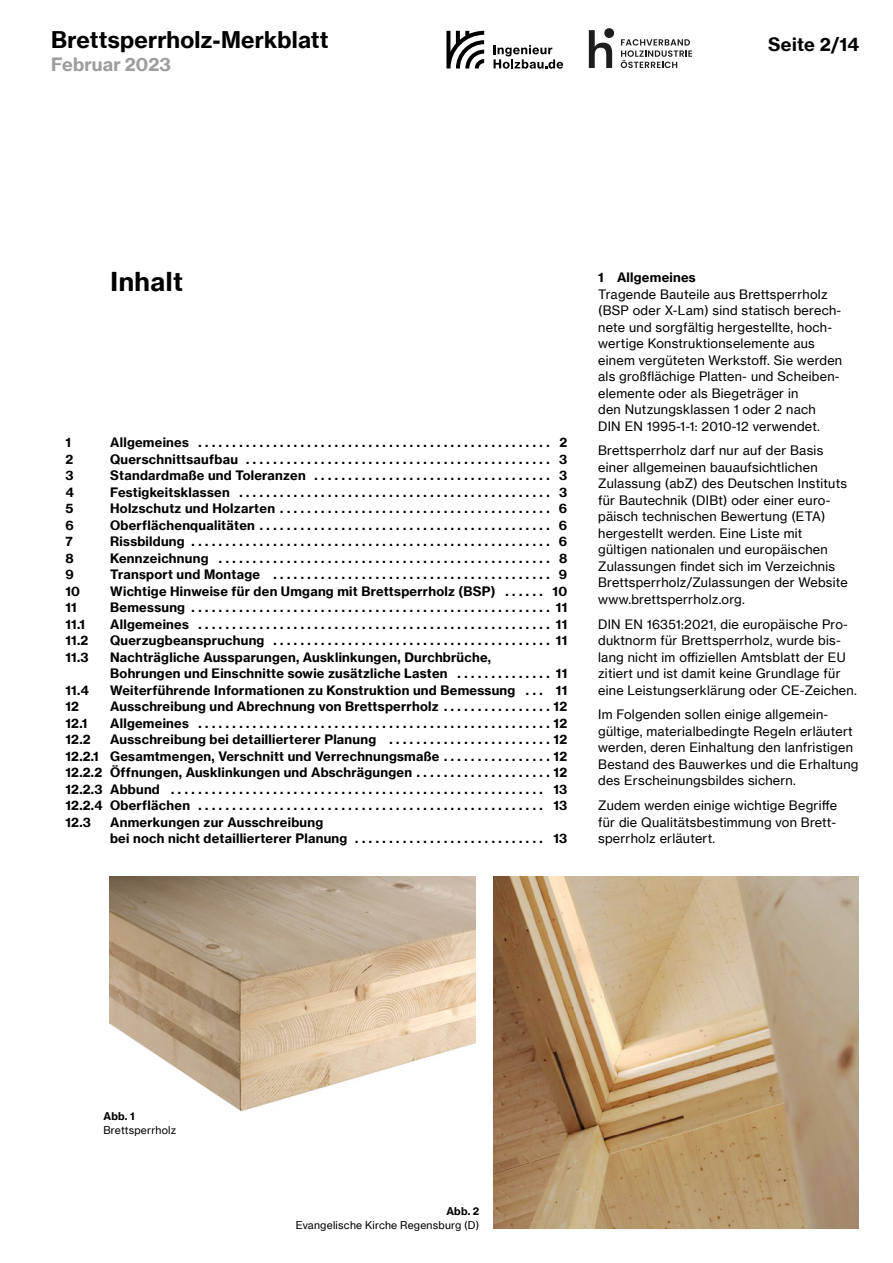
<style>
.page{position:relative;width:893px;height:1263px;background:#fff}
.page>*{position:absolute;margin:0;border:0;box-sizing:border-box;transform-origin:0 0}
.IHB_2019_Fließ_8_5_1{font:25.5px "N Haas Grotesk TX Pro 75 Bd";letter-spacing:.02em;color:#000}
.t1{font:22.5px "N Haas Grotesk TX Pro 75 Bd";letter-spacing:.01em;color:#000}
.t2{font:18px "N Haas Grotesk TX Pro 75 Bd";letter-spacing:.005em;color:#9c9d9d}
.t3{font:18px "N Haas Grotesk TX Pro 75 Bd";letter-spacing:.01em;color:#000}
.IHB_2019_Fließ_8_5_1-2{font:12.75px "N Haas Grotesk TX Pro 75 Bd";letter-spacing:.02em;color:#000}
.IHB_2019_Fließ_8_5_1-3{font:12.75px/16.5px "N Haas Grotesk TX Pro 55 Rg";letter-spacing:.02em;color:#000}
.IHB_2019_Bilduntersc{font:10.5px "N Haas Grotesk TX Pro 55 Rg";letter-spacing:.02em;color:#000}
.IHB_2019_Bilduntersc-2{font:10.5px "N Haas Grotesk TX Pro 75 Bd";letter-spacing:.02em;color:#000}
</style>
<div class="page">
<svg style="left:446px;top:31px;width:38px;height:37px"></svg>
<svg style="left:494px;top:45px;width:69px;height:24px"></svg>
<svg style="left:589px;top:30px;width:23px;height:38px"></svg>
<div style="left:604px;top:28px;width:10px;height:10px;background:#1d1d1d;border-radius:50%"></div>
<svg style="left:621px;top:39px;width:71px;height:29px"></svg>
<img style="left:110px;top:876px;width:365px;height:236px">
<img style="left:493px;top:876px;width:366px;height:353px">
<h2 class="t1" style="left:51px;top:26px;width:279px">Brettsperrholz-Merkblatt</h2>
<h3 class="t2" style="left:51px;top:53px;width:121px">Februar 2023</h3>
<h3 class="t3" style="left:768px;top:33px;width:92px">Seite 2/14</h3>
<p class="IHB_2019_Fließ_8_5_1" style="left:111px;top:266px;width:74px">Inhalt</p>
<p class="IHB_2019_Fließ_8_5_1-2" style="left:65px;top:434px;width:7px">1</p>
<p class="IHB_2019_Fließ_8_5_1-2" style="left:110px;top:434px;width:459px">Allgemeines . . . . . . . . . . . . . . . . . . . . . . . . . . . . . . . . . . . . . . . . . . . . . . . . . . . . 2</p>
<p class="IHB_2019_Fließ_8_5_1-2" style="left:65px;top:451px;width:9px">2</p>
<p class="IHB_2019_Fließ_8_5_1-2" style="left:110px;top:451px;width:459px">Querschnittsaufbau . . . . . . . . . . . . . . . . . . . . . . . . . . . . . . . . . . . . . . . . . . . . . 3</p>
<p class="IHB_2019_Fließ_8_5_1-2" style="left:65px;top:467px;width:10px">3</p>
<p class="IHB_2019_Fließ_8_5_1-2" style="left:110px;top:467px;width:459px">Standardmaße und Toleranzen . . . . . . . . . . . . . . . . . . . . . . . . . . . . . . . . . . . 3</p>
<p class="IHB_2019_Fließ_8_5_1-2" style="left:65px;top:484px;width:10px">4</p>
<p class="IHB_2019_Fließ_8_5_1-2" style="left:110px;top:484px;width:459px">Festigkeitsklassen . . . . . . . . . . . . . . . . . . . . . . . . . . . . . . . . . . . . . . . . . . . . . . 3</p>
<p class="IHB_2019_Fließ_8_5_1-2" style="left:65px;top:500px;width:10px">5</p>
<p class="IHB_2019_Fließ_8_5_1-2" style="left:110px;top:500px;width:459px">Holzschutz und Holzarten . . . . . . . . . . . . . . . . . . . . . . . . . . . . . . . . . . . . . . . . 6</p>
<p class="IHB_2019_Fließ_8_5_1-2" style="left:65px;top:517px;width:10px">6</p>
<p class="IHB_2019_Fließ_8_5_1-2" style="left:110px;top:517px;width:459px">Oberflächenqualitäten . . . . . . . . . . . . . . . . . . . . . . . . . . . . . . . . . . . . . . . . . . . 6</p>
<p class="IHB_2019_Fließ_8_5_1-2" style="left:65px;top:533px;width:9px">7</p>
<p class="IHB_2019_Fließ_8_5_1-2" style="left:110px;top:533px;width:459px">Rissbildung . . . . . . . . . . . . . . . . . . . . . . . . . . . . . . . . . . . . . . . . . . . . . . . . . . . . . 6</p>
<p class="IHB_2019_Fließ_8_5_1-2" style="left:65px;top:550px;width:10px">8</p>
<p class="IHB_2019_Fließ_8_5_1-2" style="left:110px;top:550px;width:459px">Kennzeichnung . . . . . . . . . . . . . . . . . . . . . . . . . . . . . . . . . . . . . . . . . . . . . . . . . 8</p>
<p class="IHB_2019_Fließ_8_5_1-2" style="left:65px;top:566px;width:10px">9</p>
<p class="IHB_2019_Fließ_8_5_1-2" style="left:110px;top:566px;width:459px">Transport und Montage . . . . . . . . . . . . . . . . . . . . . . . . . . . . . . . . . . . . . . . . . 9</p>
<p class="IHB_2019_Fließ_8_5_1-2" style="left:65px;top:583px;width:16px">10</p>
<p class="IHB_2019_Fließ_8_5_1-2" style="left:110px;top:583px;width:459px">Wichtige Hinweise für den Umgang mit Brettsperrholz (BSP) . . . . . . 10</p>
<p class="IHB_2019_Fließ_8_5_1-2" style="left:65px;top:599px;width:13px">11</p>
<p class="IHB_2019_Fließ_8_5_1-2" style="left:110px;top:599px;width:459px">Bemessung . . . . . . . . . . . . . . . . . . . . . . . . . . . . . . . . . . . . . . . . . . . . . . . . . . . . 11</p>
<p class="IHB_2019_Fließ_8_5_1-2" style="left:65px;top:616px;width:21px">11.1</p>
<p class="IHB_2019_Fließ_8_5_1-2" style="left:110px;top:616px;width:459px">Allgemeines . . . . . . . . . . . . . . . . . . . . . . . . . . . . . . . . . . . . . . . . . . . . . . . . . . . 11</p>
<p class="IHB_2019_Fließ_8_5_1-2" style="left:65px;top:632px;width:24px">11.2</p>
<p class="IHB_2019_Fließ_8_5_1-2" style="left:110px;top:632px;width:459px">Querzugbeanspruchung . . . . . . . . . . . . . . . . . . . . . . . . . . . . . . . . . . . . . . . . 11</p>
<p class="IHB_2019_Fließ_8_5_1-2" style="left:65px;top:649px;width:25px">11.3</p>
<p class="IHB_2019_Fließ_8_5_1-2" style="left:110px;top:649px;width:382px">Nachträgliche Aussparungen, Ausklinkungen, Durchbrüche,</p>
<p class="IHB_2019_Fließ_8_5_1-2" style="left:110px;top:665px;width:459px">Bohrungen und Einschnitte sowie zusätzliche Lasten . . . . . . . . . . . . . 11</p>
<p class="IHB_2019_Fließ_8_5_1-2" style="left:65px;top:682px;width:25px">11.4</p>
<p class="IHB_2019_Fließ_8_5_1-2" style="left:110px;top:682px;width:459px">Weiterführende Informationen zu Konstruktion und Bemessung . . . 11</p>
<p class="IHB_2019_Fließ_8_5_1-2" style="left:65px;top:698px;width:15px">12</p>
<p class="IHB_2019_Fließ_8_5_1-2" style="left:110px;top:698px;width:459px">Ausschreibung und Abrechnung von Brettsperrholz . . . . . . . . . . . . . . . 12</p>
<p class="IHB_2019_Fließ_8_5_1-2" style="left:65px;top:715px;width:23px">12.1</p>
<p class="IHB_2019_Fließ_8_5_1-2" style="left:110px;top:715px;width:459px">Allgemeines . . . . . . . . . . . . . . . . . . . . . . . . . . . . . . . . . . . . . . . . . . . . . . . . . . . 12</p>
<p class="IHB_2019_Fließ_8_5_1-2" style="left:65px;top:731px;width:27px">12.2</p>
<p class="IHB_2019_Fließ_8_5_1-2" style="left:110px;top:731px;width:459px">Ausschreibung bei detaillierterer Planung . . . . . . . . . . . . . . . . . . . . . . . 12</p>
<p class="IHB_2019_Fließ_8_5_1-2" style="left:65px;top:748px;width:503px">12.2.1 Gesamtmengen, Verschnitt und Verrechnungsmaße . . . . . . . . . . . . . . . 12</p>
<p class="IHB_2019_Fließ_8_5_1-2" style="left:65px;top:764px;width:503px">12.2.2 Öffnungen, Ausklinkungen und Abschrägungen . . . . . . . . . . . . . . . . . . . 12</p>
<p class="IHB_2019_Fließ_8_5_1-2" style="left:65px;top:781px;width:503px">12.2.3 Abbund . . . . . . . . . . . . . . . . . . . . . . . . . . . . . . . . . . . . . . . . . . . . . . . . . . . . . . . 13</p>
<p class="IHB_2019_Fließ_8_5_1-2" style="left:65px;top:797px;width:503px">12.2.4 Oberflächen . . . . . . . . . . . . . . . . . . . . . . . . . . . . . . . . . . . . . . . . . . . . . . . . . . . 13</p>
<p class="IHB_2019_Fließ_8_5_1-2" style="left:65px;top:814px;width:27px">12.3</p>
<p class="IHB_2019_Fließ_8_5_1-2" style="left:110px;top:814px;width:215px">Anmerkungen zur Ausschreibung</p>
<p class="IHB_2019_Fließ_8_5_1-2" style="left:110px;top:830px;width:459px">bei noch nicht detaillierterer Planung . . . . . . . . . . . . . . . . . . . . . . . . . . . . 13</p>
<p class="IHB_2019_Fließ_8_5_1-2" style="left:598px;top:269px;width:99px">1 Allgemeines</p>
<p class="IHB_2019_Fließ_8_5_1-3" style="left:598px;top:286px;width:246px">Tragende Bauteile aus Brettsperrholz (BSP oder X-Lam) sind statisch berech&shy;nete und sorgfältig hergestellte, hoch&shy;wertige Konstruktionselemente aus einem vergüteten Werkstoff. Sie werden als großflächige Platten- und Scheiben&shy;elemente oder als Biegeträger in<br>den Nutzungsklassen 1 oder 2 nach<br>DIN EN 1995-1-1: 2010-12 verwendet.</p>
<p class="IHB_2019_Fließ_8_5_1-3" style="left:598px;top:442px;width:251px">Brettsperrholz darf nur auf der Basis einer allgemeinen bauaufsichtlichen Zulassung (abZ) des Deutschen Instituts für Bautechnik (DIBt) oder einer euro&shy;päisch technischen Bewertung (ETA) hergestellt werden. Eine Liste mit gültigen nationalen und europäischen Zulassungen findet sich im Verzeichnis Brettsperrholz/Zulassungen der Website www.brettsperrholz.org.</p>
<p class="IHB_2019_Fließ_8_5_1-3" style="left:598px;top:616px;width:260px">DIN EN 16351:2021, die europäische Pro&shy;duktnorm für Brettsperrholz, wurde bis&shy;lang nicht im offiziellen Amtsblatt der EU zitiert und ist damit keine Grundlage für eine Leistungserklärung oder CE-Zeichen.</p>
<p class="IHB_2019_Fließ_8_5_1-3" style="left:598px;top:706px;width:262px">Im Folgenden sollen einige allgemein&shy;gültige, materialbedingte Regeln erläutert werden, deren Einhaltung den lanfristigen Bestand des Bauwerkes und die Erhaltung des Erscheinungsbildes sichern.</p>
<p class="IHB_2019_Fließ_8_5_1-3" style="left:598px;top:797px;width:241px;text-align:justify">Zudem werden einige wichtige Begriffe für die Qualitätsbestimmung von Brett&shy;sperrholz erläutert.</p>
<p class="IHB_2019_Bilduntersc-2" style="left:103px;top:1109px;width:33px">Abb. 1</p>
<p class="IHB_2019_Bilduntersc" style="left:103px;top:1123px;width:74px">Brettsperrholz</p>
<p class="IHB_2019_Bilduntersc-2" style="left:446px;top:1205px;width:34px">Abb. 2</p>
<p class="IHB_2019_Bilduntersc" style="left:296px;top:1219px;width:185px">Evangelische Kirche Regensburg (D)</p>
</div>
